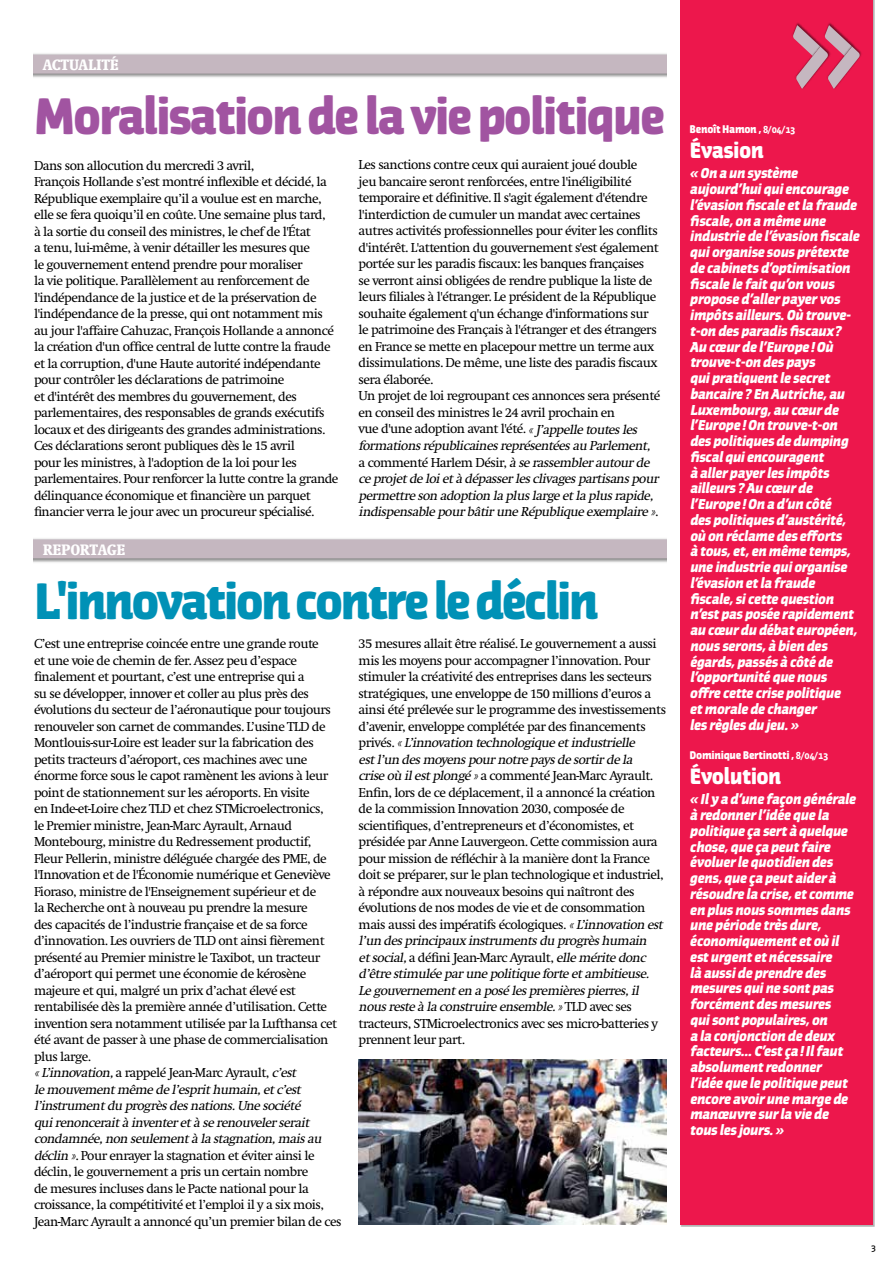
<style>
.page{position:relative;width:893px;height:1263px;background:#fff}
.page>*{position:absolute;margin:0;border:0;box-sizing:border-box;transform-origin:0 0}
.t1{font:900 48px "Jaures";letter-spacing:-.05em;color:#a154a1}
.t2{font:900 48px "Jaures";letter-spacing:-.06em;color:#0091b6}
.t3{font:900 21px "Jaures";letter-spacing:-.03em;color:#fff}
.t4{font:700 condensed 15.75px "Swift";letter-spacing:.02em;color:#fff}
.t5{font:13.5px/16.5px "Swift";letter-spacing:-.04em;color:#000}
.t6{font:italic 900 13.5px/15.8px "Jaures";letter-spacing:-.03em;color:#fff}
.t7{font:900 10.5px "Jaures";letter-spacing:-.03em;color:#fff}
.t8{font:600 9px "Jaures";color:#000}
.s1{font-style:italic}
.s2{font-family:"Vista Sans";font-weight:700}
</style>
<div class="page">
<div style="left:34px;top:55px;width:632px;height:19px;background:#c5b7c0"></div>
<div style="left:34px;top:539px;width:632px;height:19px;background:#c5b7c0"></div>
<div style="left:680px;top:0;width:193px;height:1225px;background:#ed174c"></div>
<img style="left:792px;top:23px;width:41px;height:13px">
<svg style="left:793px;top:25px;width:67px;height:64px"></svg>
<img style="left:359px;top:1060px;width:307px;height:165px">
<p class="t4" style="left:43px;top:56px;width:77px">ACTUALITÉ</p>
<h1 class="t1" style="left:34px;top:86px;width:633px">Moralisation de la vie politique</h1>
<p class="t5" style="left:34px;top:157px;width:306px">Dans son allocution du mercredi 3 avril,<br>François Hollande s’est montré inflexible et décidé, la République exemplaire qu’il a voulue est en marche, elle se fera quoiqu’il en coûte. Une semaine plus tard,<br>à la sortie du conseil des ministres, le chef de l'État<br>a tenu, lui-même, à venir détailler les mesures que<br>le gouvernement entend prendre pour moraliser<br>la vie politique. Parallèlement au renforcement de l'indépendance de la justice et de la préservation de l'indépendance de la presse, qui ont notamment mis au jour l'affaire Cahuzac, François Hollande a annoncé la création d'un office central de lutte contre la fraude et la corruption, d'une Haute autorité indépendante pour contrôler les déclarations de patrimoine<br>et d'intérêt des membres du gouvernement, des parlementaires, des responsables de grands exécutifs locaux et des dirigeants des grandes administrations.<br>Ces déclarations seront publiques dès le 15 avril<br>pour les ministres, à l'adoption de la loi pour les parlementaires. Pour renforcer la lutte contre la grande délinquance économique et financière un parquet financier verra le jour avec un procureur spécialisé.</p>
<p class="t5" style="left:359px;top:157px;width:304px">Les sanctions contre ceux qui auraient joué double<br>jeu bancaire seront renforcées, entre l'inéligibilité temporaire et définitive. Il s'agit également d'étendre l'interdiction de cumuler un mandat avec certaines autres activités professionnelles pour éviter les conflits d'intérêt. L'attention du gouvernement s'est également portée sur les paradis fiscaux: les banques françaises<br>se verront ainsi obligées de rendre publique la liste de leurs filiales à l'étranger. Le président de la République souhaite également q'un échange d'informations sur le patrimoine des Français à l'étranger et des étrangers en France se mette en placepour mettre un terme aux dissimulations. De même, une liste des paradis fiscaux sera élaborée.<br>Un projet de loi regroupant ces annonces sera présenté en conseil des ministres le 24 avril prochain en<br>vue d'une adoption avant l'été. <span class="s1">«J’appelle toutesles formationsrépublicainesreprésentéesau Parlement, </span>a commenté Harlem Désir, <span class="s1">à se rassemblerautourde ce proj etde loietà dépasserlesclivagespartisanspour permettre son adoption la pluslarge etla plusrapide, indispensable pourbâtirune République exemplaire »</span>.</p>
<p class="t4" style="left:43px;top:540px;width:84px">REPORTAGE</p>
<h1 class="t2" style="left:34px;top:571px;width:567px">L'innovation contre le déclin</h1>
<p class="t5" style="left:34px;top:636px;width:309px">C’est une entreprise coincée entre une grande route<br>et une voie de chemin de fer. Assez peu d’espace finalement et pourtant, c’est une entreprise qui a<br>su se développer, innover et coller au plus près des évolutions du secteur de l’aéronautique pour toujours renouveler son carnet de commandes. L’usine TLD de Montlouis-sur-Loire est leader sur la fabrication des petits tracteurs d’aéroport, ces machines avec une énorme force sous le capot ramènent les avions à leur point de stationnement sur les aéroports. En visite<br>en Inde-et-Loire chez TLD et chez STMicroelectronics,<br>le Premier ministre, Jean-Marc Ayrault, Arnaud Montebourg, ministre du Redressement productif, Fleur Pellerin, ministre déléguée chargée des PME, de l'Innovation et de l'Économie numérique et Geneviève Fioraso, ministre de l'Enseignement supérieur et de<br>la Recherche ont à nouveau pu prendre la mesure<br>des capacités de l’industrie française et de sa force d’innovation. Les ouvriers de TLD ont ainsi fièrement présenté au Premier ministre le Taxibot, un tracteur d’aéroport qui permet une économie de kérosène majeure et qui, malgré un prix d’achat élevé est rentabilisée dès la première année d’utilisation. Cette invention sera notamment utilisée par la Lufthansa cet été avant de passer à une phase de commercialisation plus large.<br><span class="s1">«L’innovation,</span>a rappelé Jean-Marc Ayrault, <span class="s1">c’est<br>le mouvementmême de l’esprithumain,etc’est l’instrumentdu progrèsdesnations.Une société quirenonceraità inventeretà se renouvelerserait condamnée,non seulementà la stagnation,maisau déclin »</span>. Pour enrayer la stagnation et éviter ainsi le déclin, le gouvernement a pris un certain nombre<br>de mesures incluses dans le Pacte national pour la croissance, la compétitivité et l’emploi il y a six mois, Jean-Marc Ayrault a annoncé qu’un premier bilan de ces</p>
<p class="t5" style="left:359px;top:636px;width:309px">35 mesures allait être réalisé. Le gouvernement a aussi mis les moyens pour accompagner l’innovation. Pour stimuler la créativité des entreprises dans les secteurs stratégiques, une enveloppe de 150 millions d’euros a ainsi été prélevée sur le programme des investissements d’avenir, enveloppe complétée par des financements<br>p r i v é s . <span class="s1">«L’innovation technologique etindustrielle estl’un desmoyenspournotre paysde sortirde la crise où ilestplongé »</span>a commenté Jean-Marc Ayrault.<br>Enfin, lors de ce déplacement, il a annoncé la création de la commission Innovation 2030, composée de scientifiques, d’entrepreneurs et d’économistes, et présidée par Anne Lauvergeon. Cette commission aura pour mission de réfléchir à la manière dont la France doit se préparer, sur le plan technologique et industriel, à répondre aux nouveaux besoins qui naîtront des évolutions de nos modes de vie et de consommation mais aussi des impératifs écologiques. <span class="s1">«L’innovation est l’un desprincipaux instrumentsdu progrèshumain etsocial,</span>a défini Jean-Marc Ayrault, <span class="s1">elle mérite donc d’être stimulée parune politique forte etambitieuse.<br>Le gouvernementen a posé lespremièrespierres,il nousreste à la construire ensemble.»</span>T L D ave c s e s tracteurs, STMicroelectronics avec ses micro-batteries y prennent leur part.</p>
<p class="t7" style="left:690px;top:123px;width:107px">Benoît Hamon , <span class="s2">8/04/13</span></p>
<h2 class="t3" style="left:690px;top:138px;width:76px">Évasion</h2>
<p class="t6" style="left:690px;top:165px;width:174px">« On a un système aujourd’huiquiencourage l’évasion fiscale etla fraude fiscale,on a même une industrie de l’évasion fiscale quiorganise sousprétexte de cabinetsd’optimisation fiscale le faitqu’on vous propose d’allerpayervos impôtsailleurs.Où trouve&shy;t-on desparadisfiscaux?<br>Au cœurde l’Europe !Où trouve-t-on despays quipratiquentle secret bancaire ?En Autriche,au<br>Luxembourg,au cœurde l’Europe !On trouve-t-on despolitiquesde dumping fiscalquiencouragent<br>à allerpayerlesimpôts ailleurs?Au cœurde l’Europe !On a d’un côté despolitiquesd’austérité, où on réclame desefforts<br>à tous,et,en même temps, une industrie quiorganise l’évasion etla fraude fiscale,sicette question n’estpasposée rapidement au cœurdu débateuropéen, nousserons,à bien des égards,passésà côté de l’opportunité que nous offre cette crise politique etmorale de changer lesrèglesdu jeu.»</p>
<p class="t7" style="left:690px;top:749px;width:140px">Dominique Bertinotti , <span class="s2">8/04/13</span></p>
<h2 class="t3" style="left:690px;top:764px;width:93px">Évolution</h2>
<p class="t6" style="left:690px;top:791px;width:170px">« Ily a d’une façon générale à redonnerl’idée que la politique ça sertà quelque chose,que ça peutfaire évoluerle quotidien des gens,que ça peutaiderà résoudre la crise,etcomme en plusnoussommesdans une période trèsdure, économiquementetoù il esturgentetnécessaire<br>là ausside prendre des mesuresquine sontpas forcémentdesmesures quisontpopulaires,on<br>a la conjonction de deux facteurs...C’estça !Ilfaut absolumentredonner l’idée que le politique peut encore avoirune marge de manœuvre surla vie de touslesjours.»</p>
<p class="t8" style="left:871px;top:1244px;width:6px">3</p>
</div>
